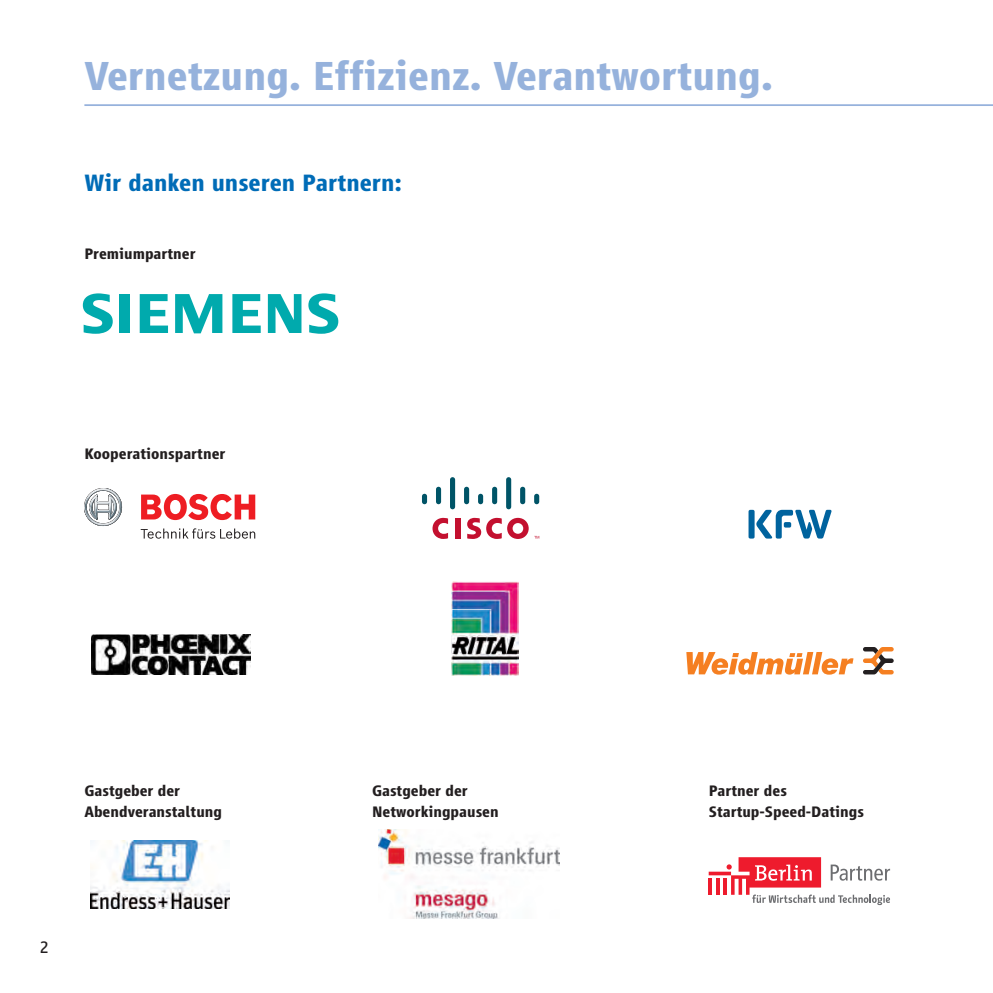
<style>
.page{position:relative;width:993px;height:993px;background:#fff}
.page>*{position:absolute;margin:0;border:0;box-sizing:border-box;transform-origin:0 0}
.t1{font:700 42px "Vialog LT Std";color:#96b2dc}
.t2{font:700 24.5px "Vialog LT Std";color:#006cb7}
.t3{font:17.5px "Vialog LT Std";color:#231f20}
.t4{font:700 15.75px/21px "Vialog LT Std";color:#231f20}
</style>
<div class="page">
<hr style="left:84px;top:104px;width:908px;height:2px;background:#96b2dc">
<svg style="left:83px;top:293px;width:30px;height:40px"></svg>
<div style="left:119px;top:294px;width:11px;height:39px;background:#00aaad"></div>
<svg style="left:140px;top:294px;width:28px;height:39px"></svg>
<svg style="left:175px;top:294px;width:47px;height:39px"></svg>
<svg style="left:232px;top:294px;width:28px;height:39px"></svg>
<svg style="left:268px;top:294px;width:33px;height:39px"></svg>
<svg style="left:308px;top:293px;width:30px;height:40px"></svg>
<svg style="left:84px;top:488px;width:38px;height:38px"></svg>
<svg style="left:141px;top:528px;width:114px;height:10px"></svg>
<svg style="left:141px;top:494px;width:114px;height:26px"></svg>
<img style="left:92px;top:634px;width:158px;height:40px">
<div style="left:455px;top:518px;width:5px;height:20px;background:#c3102f"></div>
<svg style="left:432px;top:517px;width:16px;height:21px"></svg>
<svg style="left:507px;top:517px;width:21px;height:21px"></svg>
<svg style="left:467px;top:517px;width:34px;height:21px"></svg>
<div style="left:422px;top:493px;width:5px;height:11px;background:#005467;border-radius:3px"></div>
<div style="left:436px;top:486px;width:5px;height:18px;background:#005467;border-radius:3px"></div>
<div style="left:450px;top:477px;width:5px;height:32px;background:#005467;border-radius:3px"></div>
<div style="left:464px;top:486px;width:5px;height:18px;background:#005467;border-radius:3px"></div>
<div style="left:478px;top:493px;width:5px;height:11px;background:#005467;border-radius:3px"></div>
<div style="left:492px;top:486px;width:5px;height:18px;background:#005467;border-radius:3px"></div>
<div style="left:506px;top:477px;width:5px;height:32px;background:#005467;border-radius:3px"></div>
<div style="left:520px;top:486px;width:5px;height:18px;background:#005467;border-radius:3px"></div>
<div style="left:534px;top:493px;width:5px;height:11px;background:#005467;border-radius:3px"></div>
<svg style="left:534px;top:535px;width:5px;height:3px"></svg>
<img style="left:451px;top:581px;width:67px;height:94px">
<div style="left:748px;top:509px;width:6px;height:29px;background:#00639e;border-radius:2px"></div>
<svg style="left:756px;top:509px;width:75px;height:29px"></svg>
<svg style="left:686px;top:652px;width:167px;height:22px"></svg>
<svg style="left:863px;top:647px;width:30px;height:27px"></svg>
<img style="left:90px;top:840px;width:140px;height:68px">
<img style="left:378px;top:829px;width:181px;height:89px">
<svg style="left:708px;top:857px;width:181px;height:47px"></svg>
<h1 class="t1" style="left:84px;top:52px;width:689px">Vernetzung. Effizienz. Verantwortung.</h1>
<h2 class="t2" style="left:84px;top:169px;width:318px">Wir danken unseren Partnern:</h2>
<p class="t4" style="left:84px;top:244px;width:113px">Premiumpartner</p>
<p class="t4" style="left:84px;top:442px;width:142px">Kooperationspartner</p>
<p class="t4" style="left:84px;top:779px;width:139px">Gastgeber der<br>Abendveranstaltung</p>
<p class="t4" style="left:372px;top:779px;width:128px">Gastgeber der<br>Networkingpausen</p>
<p class="t4" style="left:708px;top:779px;width:157px">Partner des<br>Startup-Speed-Datings</p>
<p class="t3" style="left:40px;top:937px;width:11px">2</p>
</div>
